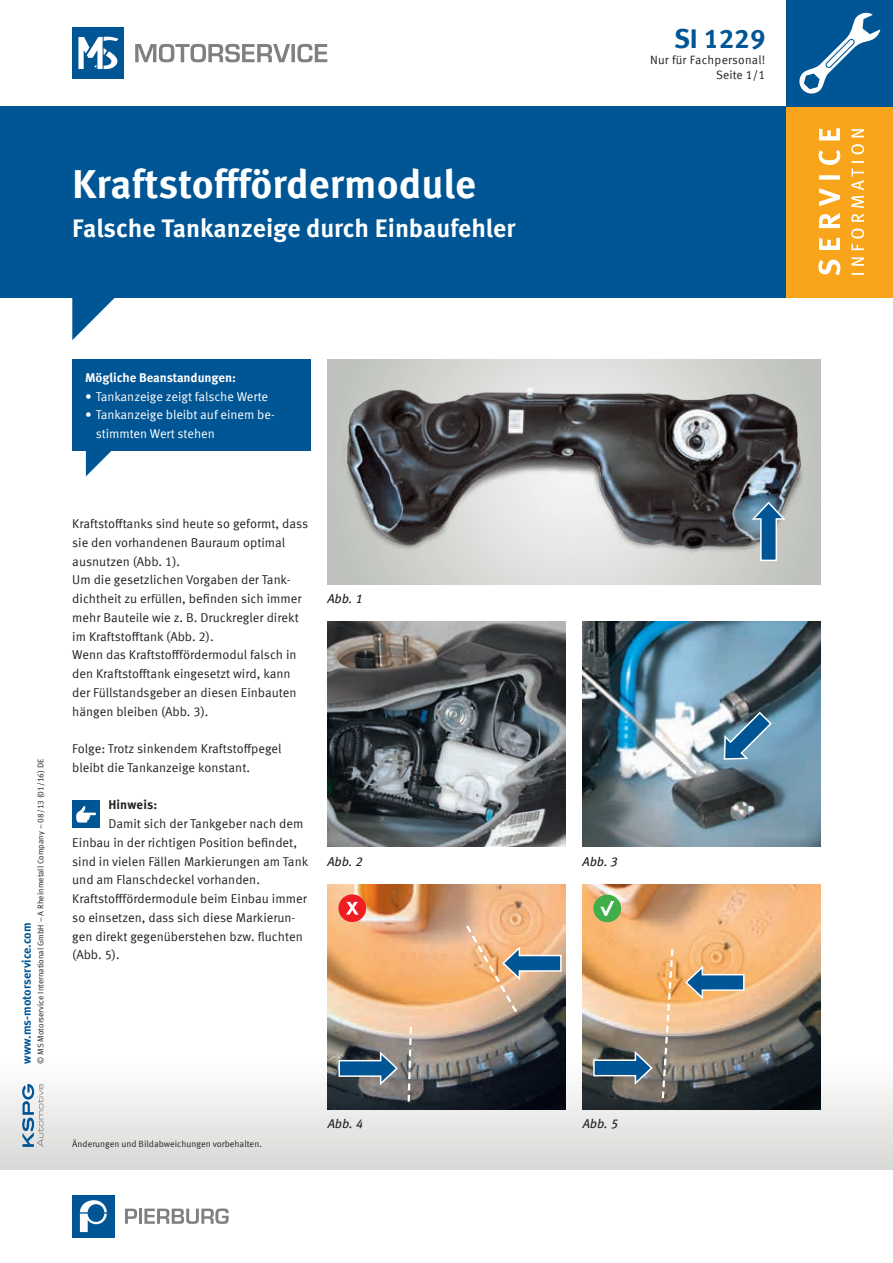
<style>
.page{position:relative;width:893px;height:1263px;background:#fff}
.page>*{position:absolute;margin:0;border:0;box-sizing:border-box;transform-origin:0 0}
.t1{font:700 40.5px "Meta Offc Pro";color:#fff}
.t2{font:700 27px "Meta Offc Pro";color:#005594}
.t3{font:700 25.5px "Meta Offc Pro";letter-spacing:-.005em;color:#fff}
.t4{font:12.75px/18.8px "Meta Offc Pro Norm";color:#231f20}
.t5{font:12.75px/18.8px "Meta Offc Pro Norm";letter-spacing:-.005em;color:#fff}
.t6{font:italic 12.75px "Meta OFC";letter-spacing:-.01em;color:#231f20}
.t7{font:700 12.75px "Meta Offc Pro";letter-spacing:-.005em;color:#fff}
.t8{font:700 12.75px "Meta Offc Pro";letter-spacing:.005em;color:#231f20}
.t9{font:12px "Meta Offc Pro Norm";letter-spacing:.015em;color:#231f20}
.t10{font:700 12px "Meta Offc Pro";color:#005594}
.t11{font:9px "Meta Offc Pro Norm";color:#231f20}
.t12{font:8.25px "Meta Offc Pro Norm";color:#231f20}
</style>
<div class="page">
<div style="left:0;top:1054px;width:893px;height:115px;background:linear-gradient(to bottom,#fff,#d8d9d6)"></div>
<div style="left:0;top:106px;width:893px;height:192px;background:#005594"></div>
<svg style="left:72px;top:298px;width:43px;height:42px"></svg>
<svg style="left:135px;top:44px;width:192px;height:19px"></svg>
<div style="left:72px;top:28px;width:51px;height:51px;background:#005594"></div>
<svg style="left:78px;top:36px;width:41px;height:33px"></svg>
<svg style="left:22px;top:1084px;width:21px;height:63px"></svg>
<div style="left:72px;top:1195px;width:43px;height:42px;background:#005594"></div>
<svg style="left:80px;top:1200px;width:27px;height:32px"></svg>
<svg style="left:125px;top:1208px;width:12px;height:16px"></svg>
<hr style="left:139px;top:1208px;width:3px;height:16px;background:#808083">
<svg style="left:144px;top:1208px;width:85px;height:16px"></svg>
<div style="left:787px;top:106px;width:106px;height:192px;background:#f9a51b"></div>
<div style="left:787px;top:0;width:106px;height:106px;background:#005594"></div>
<svg style="left:799px;top:12px;width:81px;height:82px"></svg>
<svg style="left:851px;top:129px;width:13px;height:146px"></svg>
<svg style="left:818px;top:128px;width:22px;height:147px"></svg>
<svg style="left:327px;top:359px;width:494px;height:225px"></svg>
<img style="left:337px;top:374px;width:473px;height:189px">
<img style="left:327px;top:884px;width:239px;height:225px">
<img style="left:583px;top:884px;width:238px;height:225px">
<img style="left:327px;top:622px;width:239px;height:225px">
<img style="left:583px;top:622px;width:238px;height:225px">
<svg style="left:660px;top:947px;width:15px;height:153px"></svg>
<svg style="left:406px;top:1024px;width:7px;height:80px"></svg>
<svg style="left:338px;top:1050px;width:61px;height:36px"></svg>
<svg style="left:592px;top:1049px;width:62px;height:36px"></svg>
<svg style="left:684px;top:965px;width:61px;height:36px"></svg>
<svg style="left:723px;top:711px;width:50px;height:49px"></svg>
<svg style="left:750px;top:500px;width:36px;height:62px"></svg>
<svg style="left:464px;top:923px;width:98px;height:92px"></svg>
<div style="left:72px;top:359px;width:238px;height:92px;background:#005594"></div>
<svg style="left:86px;top:451px;width:25px;height:25px"></svg>
<div style="left:72px;top:800px;width:28px;height:28px;background:#005594"></div>
<svg style="left:76px;top:806px;width:20px;height:16px"></svg>
<div style="left:338px;top:894px;width:28px;height:28px;background:#ee1d23;border-radius:50%"></div>
<svg style="left:346px;top:902px;width:12px;height:12px"></svg>
<div style="left:593px;top:895px;width:28px;height:27px;background:#40ae49;border-radius:50%"></div>
<svg style="left:600px;top:901px;width:14px;height:15px"></svg>
<h1 class="t1" style="left:72px;top:152px;width:405px">Kraftstofffördermodule</h1>
<h3 class="t3" style="left:72px;top:208px;width:445px">Falsche Tankanzeige durch Einbaufehler</h3>
<p class="t7" style="left:85px;top:367px;width:152px">Mögliche Beanstandungen:</p>
<p class="t5" style="left:85px;top:386px;width:185px">• Tankanzeige zeigt falsche Werte</p>
<p class="t5" style="left:96px;top:405px;width:181px;text-indent:-11px">• Tankanzeige bleibt auf einem be&shy;stimmten Wert stehen</p>
<p class="t12" style="left:34px;top:1064px;width:307px;rotate:-90deg">© MS Motorservice International GmbH – A Rheinmetall Company – 08/13 (01/16) DE</p>
<p class="t10" style="left:17px;top:1064px;width:143px;rotate:-90deg">www.ms-motorservice.com</p>
<p class="t4" style="left:72px;top:513px;width:237px">Kraftstofftanks sind heute so geformt, dass sie den vorhandenen Bauraum optimal ausnutzen (Abb. 1).<br>Um die gesetzlichen Vorgaben der Tank&shy;dichtheit zu erfüllen, befinden sich immer mehr Bauteile wie z. B. Druckregler direkt im Kraftstofftank (Abb. 2).<br>Wenn das Kraftstofffördermodul falsch in den Kraftstofftank eingesetzt wird, kann der Füllstandsgeber an diesen Einbauten hängen bleiben (Abb. 3).</p>
<p class="t4" style="left:72px;top:739px;width:211px">Folge: Trotz sinkendem Kraftstoffpegel bleibt die Tankanzeige konstant.</p>
<p class="t8" style="left:108px;top:795px;width:50px">Hinweis:</p>
<p class="t4" style="left:72px;top:813px;width:237px;text-indent:36px">Damit sich der Tankgeber nach dem Einbau in der richtigen Position befindet, sind in vielen Fällen Markierungen am Tank und am Flanschdeckel vorhanden.<br>Kraftstofffördermodule beim Einbau immer so einsetzen, dass sich diese Markierun&shy;gen direkt gegenüberstehen bzw. fluchten (Abb. 5).</p>
<p class="t6" style="left:327px;top:591px;width:37px">Abb. 1</p>
<p class="t6" style="left:327px;top:853px;width:37px">Abb. 2</p>
<p class="t11" style="left:72px;top:1137px;width:191px">Änderungen und Bildabweichungen vorbehalten.</p>
<p class="t6" style="left:328px;top:1116px;width:37px">Abb. 4</p>
<h2 class="t2" style="left:674px;top:18px;width:93px">SI 1229</h2>
<p class="t9" style="left:650px;top:51px;width:117px">Nur für Fachpersonal!</p>
<p class="t9" style="left:716px;top:66px;width:51px">Seite 1/1</p>
<p class="t6" style="left:583px;top:853px;width:37px">Abb. 3</p>
<p class="t6" style="left:583px;top:1116px;width:37px">Abb. 5</p>
</div>
